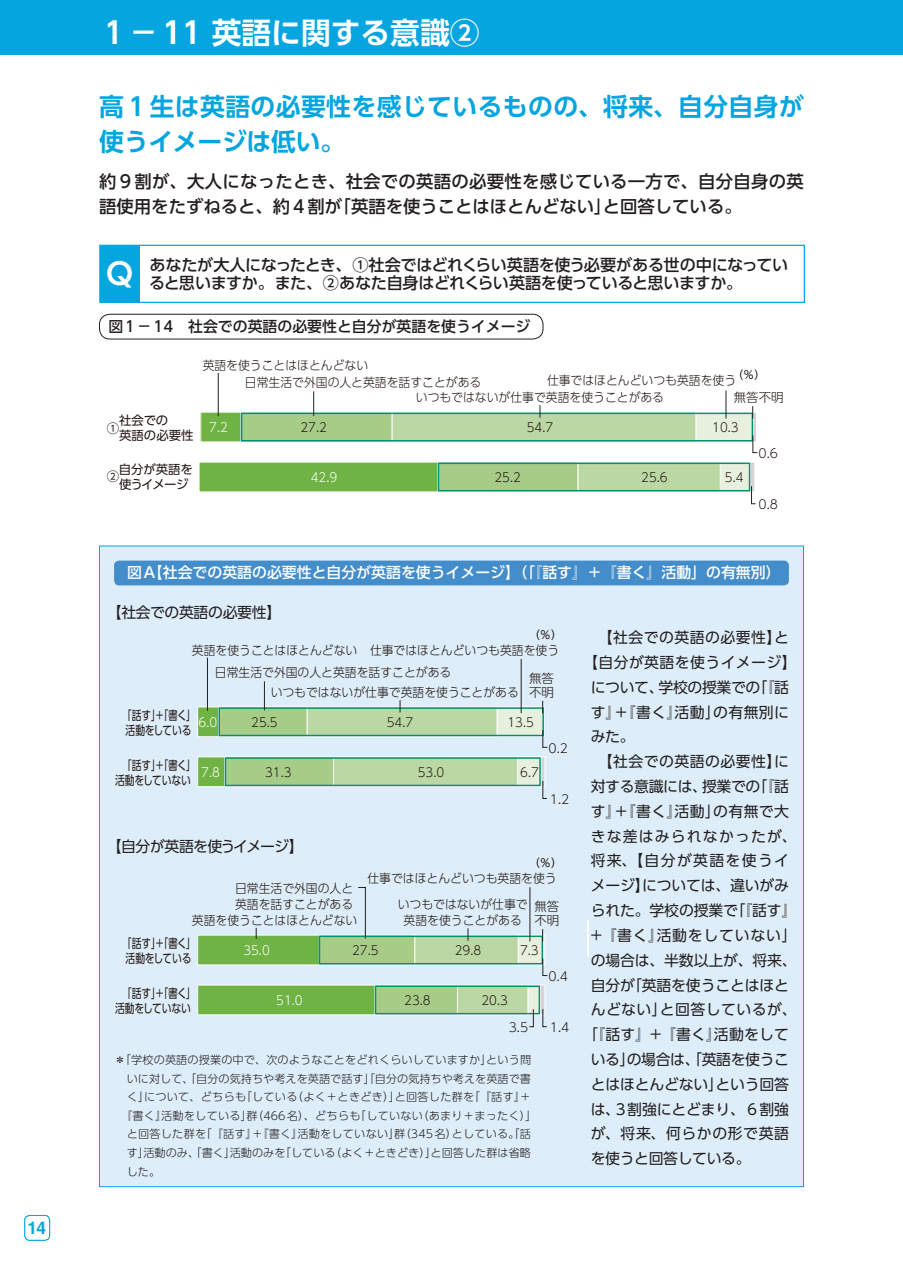
<style>
.page{position:relative;width:903px;height:1275px;background:#fff}
.page>*{position:absolute;margin:0;border:0;box-sizing:border-box;transform-origin:0 0}
.t1{font:700 29.75px "UD Shin Go Pro De";color:#fff}
.t2{font:700 24.85px/34.6px "UD Shin Go Pro De";letter-spacing:.015em;color:#05a5e0}
.t3{font:500 17.32px/24.8px "UD Shin Go Pro";letter-spacing:.015em;color:#231f20}
.t4{font:700 17.32px "Helvetica LT Std";color:#05a5e0}
.t5{font:500 16.1px/18.6px "UD Shin Go Pro";letter-spacing:-.025em;color:#231f20}
.t6{font:14.88px "UD Shin Go Pro";letter-spacing:-.01em;color:#231f20}
.t7{font:14.88px "UD Shin Go Pro";letter-spacing:.03em;color:#231f20}
.t8{font:500 14.88px "UD Shin Go Pro";color:#fff}
.t9{font:500 14.88px "UD Shin Go Pro";color:#231f20}
.t10{font:14.88px "UD Shin Go Pro";letter-spacing:.015em;color:#231f20}
.t11{font:14.88px "UD Shin Go Pro";letter-spacing:.025em;color:#231f20}
.t12{font:14.88px "UD Shin Go Pro";letter-spacing:.05em;color:#231f20}
.t13{font:14.88px "UD Shin Go Pro";letter-spacing:-.05em;color:#231f20}
.t14{font:14.88px "UD Shin Go Pro";letter-spacing:.08em;color:#231f20}
.t15{font:14.88px "UD Shin Go Pro";letter-spacing:.09em;color:#231f20}
.t16{font:14.88px "UD Shin Go Pro";letter-spacing:.04em;color:#231f20}
.t17{font:300 12.42px/16.1px "UD Shin Go Pro";color:#221713;scale:.95 1}
.t18{font:12.42px/14.9px "UD Shin Go Pro";letter-spacing:-.015em;color:#221713;scale:.79 1}
.t19{font:300 12.42px/14px "UD Shin Go Pro";color:#221713}
.t20{font:12.42px/14.9px "UD Shin Go Pro";letter-spacing:-.015em;color:#221713}
.t21{font:300 12.42px "UD Shin Go Pro";color:#fff;scale:.95 1}
.t22{font:300 11.2px "UD Shin Go Pro";letter-spacing:.01em;color:#231f20}
.t23{font:11.2px "UD Shin Go Pro";color:#221713}
.t24{font:9.28px "Koz Go Pro";color:#231f20}
</style>
<div class="page">
<div style="left:0;top:0;width:903px;height:55px;background:#05a5e0"></div>
<div style="left:24px;top:1215px;width:26px;height:26px;border:1px solid #05a5e0;border-radius:5px"></div>
<div style="left:99px;top:314px;width:444px;height:25px;border:1px solid #231f20;border-radius:10px"></div>
<div style="left:201px;top:412px;width:40px;height:30px;background:#70b345"></div>
<div style="left:200px;top:412px;width:41px;height:30px;border:1px solid #fff"></div>
<div style="left:750px;top:462px;width:5px;height:30px;border:1px solid #fff"></div>
<div style="left:199px;top:462px;width:239px;height:30px;background:#70b345"></div>
<hr style="left:218px;top:373px;width:1px;height:43px;background:#231f20">
<svg style="left:241px;top:391px;width:517px;height:62px"></svg>
<svg style="left:438px;top:463px;width:318px;height:41px"></svg>
<div style="left:100px;top:246px;width:40px;height:56px;background:#05a5e0"></div>
<div style="left:99px;top:245px;width:706px;height:58px;border:1px solid #05a5e0"></div>
<div style="left:99px;top:546px;width:705px;height:641px;background:#ddedf9;border:1px solid #05a5e0"></div>
<div style="left:114px;top:561px;width:675px;height:24px;background:#448dcb;border-radius:5px"></div>
<div style="left:198px;top:985px;width:177px;height:30px;background:#70b345"></div>
<div style="left:198px;top:935px;width:121px;height:30px;background:#70b345"></div>
<div style="left:540px;top:756px;width:5px;height:31px;border:1px solid #fff"></div>
<div style="left:517px;top:756px;width:24px;height:31px;border:1px solid #fff"></div>
<div style="left:333px;top:756px;width:185px;height:31px;border:1px solid #fff"></div>
<div style="left:224px;top:756px;width:110px;height:31px;border:1px solid #fff"></div>
<div style="left:198px;top:757px;width:27px;height:30px;background:#70b345"></div>
<div style="left:197px;top:756px;width:28px;height:31px;border:1px solid #fff"></div>
<div style="left:198px;top:707px;width:20px;height:30px;background:#70b345"></div>
<div style="left:197px;top:706px;width:22px;height:31px;border:1px solid #fff"></div>
<div style="left:587px;top:920px;width:2px;height:37px;border:1px solid #fff"></div>
<hr style="left:207px;top:658px;width:1px;height:53px;background:#231f20">
<hr style="left:521px;top:659px;width:1px;height:54px;background:#231f20">
<svg style="left:218px;top:681px;width:330px;height:67px"></svg>
<svg style="left:225px;top:757px;width:322px;height:42px"></svg>
<svg style="left:319px;top:887px;width:229px;height:89px"></svg>
<svg style="left:375px;top:985px;width:172px;height:42px"></svg>
<h3 class="t4" style="left:27px;top:1217px;width:20px">14</h3>
<h1 class="t1" style="left:99px;top:8px;width:382px">１－11 英語に関する意識②</h1>
<h2 class="t2" style="left:99px;top:89px;width:706px">高１生は英語の必要性を感じているものの、将来、自分自身が使うイメージは低い。</h2>
<h3 class="t3" style="left:99px;top:169px;width:706px">約９割が、大人になったとき、社会での英語の必要性を感じている一方で、自分自身の英語使用をたずねると、約４割が「英語を使うことはほとんどない」と回答している。</h3>
<p class="t5" style="left:106px;top:255px;width:684px;text-indent:43px">あなたが大人になったとき、①社会ではどれくらい英語を使う必要がある世の中になってい<br><sup>Q</sup> ると思いますか。また、②あなた自身はどれくらい英語を使っていると思いますか。</p>
<p class="t9" style="left:108px;top:314px;width:423px">図1−14　社会での英語の必要性と自分が英語を使うイメージ</p>
<p class="t17" style="left:245px;top:356px;width:250px;line-height:17.3px;text-indent:-42px">英語を使うことはほとんどない<br>日常生活で外国の人と英語を話すことがある</p>
<p class="t23" style="left:732px;top:366px;width:35px">（％）</p>
<p class="t17" style="left:547px;top:372px;width:201px">仕事ではほとんどいつも英語を使う</p>
<p class="t20" style="left:107px;top:413px;width:88px;text-indent:12px">社会での<br>　英語の必要性</p>
<p class="t20" style="left:107px;top:469px;width:14px">②</p>
<p class="t20" style="left:107px;top:420px;width:14px">①</p>
<p class="t20" style="left:107px;top:461px;width:88px;text-indent:12px">自分が英語を　使うイメージ</p>
<p class="t21" style="left:209px;top:417px;width:21px">7.2</p>
<p class="t17" style="left:300px;top:419px;width:29px">27.2</p>
<p class="t17" style="left:416px;top:389px;width:263px">いつもではないが仕事で英語を使うことがある</p>
<p class="t17" style="left:527px;top:419px;width:29px">54.7</p>
<p class="t17" style="left:712px;top:419px;width:29px">10.3</p>
<p class="t19" style="left:734px;top:390px;width:51px">無答不明</p>
<p class="t19" style="left:758px;top:446px;width:21px">0.6</p>
<p class="t21" style="left:311px;top:468px;width:29px">42.9</p>
<p class="t17" style="left:494px;top:469px;width:29px">25.2</p>
<p class="t17" style="left:641px;top:469px;width:29px">25.6</p>
<p class="t17" style="left:725px;top:469px;width:21px">5.4</p>
<p class="t19" style="left:758px;top:497px;width:21px">0.8</p>
<p class="t8" style="left:127px;top:560px;width:655px">図A【社会での英語の必要性と自分が英語を使うイメージ】（「『話す』＋『書く』活動」の有無別）</p>
<p class="t6" style="left:107px;top:601px;width:176px">【社会での英語の必要性】</p>
<p class="t17" style="left:215px;top:639px;width:250px;line-height:22.2px;text-indent:-23px">英語を使うことはほとんどない<br>日常生活で外国の人と英語を話すことがある</p>
<p class="t23" style="left:529px;top:626px;width:35px">（％）</p>
<p class="t17" style="left:370px;top:642px;width:201px">仕事ではほとんどいつも英語を使う</p>
<p class="t19" style="left:529px;top:671px;width:26px">無答不明</p>
<p class="t17" style="left:271px;top:684px;width:263px">いつもではないが仕事で英語を使うことがある</p>
<p class="t17" style="left:387px;top:713px;width:29px">54.7</p>
<p class="t17" style="left:507px;top:713px;width:29px">13.5</p>
<p class="t18" style="left:122px;top:707px;width:95px">「話す」＋「書く」活動をしている</p>
<p class="t18" style="left:115px;top:757px;width:104px;text-align:center">「話す」＋「書く」活動をしていない</p>
<p class="t21" style="left:199px;top:712px;width:21px">6.0</p>
<p class="t17" style="left:251px;top:713px;width:29px">25.5</p>
<p class="t19" style="left:548px;top:740px;width:21px">0.2</p>
<p class="t21" style="left:201px;top:762px;width:21px">7.8</p>
<p class="t17" style="left:265px;top:764px;width:29px">31.3</p>
<p class="t17" style="left:418px;top:764px;width:29px">53.0</p>
<p class="t17" style="left:520px;top:764px;width:21px">6.7</p>
<p class="t13" style="left:107px;top:834px;width:199px">【自分が英語を使うイメージ】</p>
<p class="t19" style="left:550px;top:792px;width:21px">1.2</p>
<p class="t23" style="left:529px;top:853px;width:35px">（％）</p>
<p class="t17" style="left:367px;top:870px;width:201px">仕事ではほとんどいつも英語を使う</p>
<p class="t17" style="left:235px;top:879px;width:126px">日常生活で外国の人と英語を話すことがある</p>
<p class="t17" style="left:398px;top:896px;width:138px;text-align:center">いつもではないが仕事で英語を使うことがある</p>
<p class="t17" style="left:455px;top:942px;width:29px">29.8</p>
<p class="t17" style="left:520px;top:942px;width:21px">7.3</p>
<p class="t19" style="left:534px;top:899px;width:26px">無答不明</p>
<p class="t17" style="left:192px;top:912px;width:176px">英語を使うことはほとんどない</p>
<p class="t18" style="left:122px;top:936px;width:95px">「話す」＋「書く」活動をしている</p>
<p class="t18" style="left:115px;top:985px;width:104px;text-align:center">「話す」＋「書く」活動をしていない</p>
<p class="t21" style="left:243px;top:940px;width:29px">35.0</p>
<p class="t17" style="left:352px;top:942px;width:29px">27.5</p>
<p class="t19" style="left:548px;top:969px;width:21px">0.4</p>
<p class="t21" style="left:276px;top:991px;width:29px">51.0</p>
<p class="t17" style="left:404px;top:992px;width:29px">23.8</p>
<p class="t17" style="left:481px;top:992px;width:29px">20.3</p>
<p class="t19" style="left:509px;top:1020px;width:21px">3.5</p>
<p class="t19" style="left:550px;top:1020px;width:21px">1.4</p>
<p class="t22" style="left:114px;top:1051px;width:418px">＊「学校の英語の授業の中で、次のようなことをどれくらいしていますか」という問</p>
<p class="t22" style="left:127px;top:1069px;width:406px">いに対して、「自分の気持ちや考えを英語で話す」「自分の気持ちや考えを英語で書</p>
<p class="t22" style="left:127px;top:1088px;width:406px">く」について、どちらも「している（よく＋ときどき）」と回答した群を「『話す』＋</p>
<p class="t22" style="left:121px;top:1106px;width:417px">『書く』活動をしている」群（466名）、どちらも「していない（あまり＋まったく）」</p>
<p class="t22" style="left:127px;top:1125px;width:406px">と回答した群を「『話す』＋『書く』活動をしていない」群（345名）としている。「話</p>
<p class="t22" style="left:127px;top:1144px;width:406px">す」活動のみ、「書く」活動のみを「している（よく＋ときどき）」と回答した群は省略</p>
<p class="t22" style="left:127px;top:1162px;width:35px">した。</p>
<p class="t7" style="left:591px;top:625px;width:200px">　【社会での英語の必要性】と</p>
<p class="t11" style="left:583px;top:650px;width:215px">【自分が英語を使うイメージ】</p>
<p class="t6" style="left:591px;top:675px;width:200px">について、学校の授業での「『話</p>
<p class="t7" style="left:591px;top:700px;width:200px">す』＋『書く』活動」の有無別に</p>
<p class="t6" style="left:591px;top:725px;width:45px">みた。</p>
<p class="t7" style="left:591px;top:749px;width:200px">　【社会での英語の必要性】に</p>
<p class="t6" style="left:591px;top:774px;width:200px">対する意識には、授業での「『話</p>
<p class="t7" style="left:591px;top:799px;width:200px">す』＋『書く』活動」の有無で大</p>
<p class="t14" style="left:591px;top:824px;width:207px">きな差はみられなかったが、</p>
<p class="t15" style="left:591px;top:849px;width:200px">将来、【自分が英語を使うイ</p>
<p class="t6" style="left:591px;top:873px;width:200px">メージ】については、違いがみ</p>
<p class="t6" style="left:591px;top:898px;width:200px">られた。学校の授業で「『話す』</p>
<p class="t12" style="left:591px;top:923px;width:207px">+ 『書く』活動をしていない」</p>
<p class="t6" style="left:591px;top:948px;width:207px">の場合は、半数以上が、将来、</p>
<p class="t6" style="left:591px;top:973px;width:200px">自分が「英語を使うことはほと</p>
<p class="t7" style="left:591px;top:998px;width:207px">んどない」と回答しているが、</p>
<p class="t10" style="left:583px;top:1022px;width:207px">「『話す』 + 『書く』活動をして</p>
<p class="t6" style="left:591px;top:1047px;width:200px">いる」の場合は、「英語を使うこ</p>
<p class="t6" style="left:591px;top:1072px;width:200px">とはほとんどない」という回答</p>
<p class="t6" style="left:591px;top:1097px;width:200px">は、3割強にとどまり、６割強</p>
<p class="t16" style="left:591px;top:1122px;width:200px">が、将来、何らかの形で英語</p>
<p class="t6" style="left:591px;top:1146px;width:161px">を使うと回答している。</p>
<p class="t24" style="left:635px;top:973px;width:12px">80</p>
<p class="t24" style="left:752px;top:973px;width:17px">100</p>
</div>
